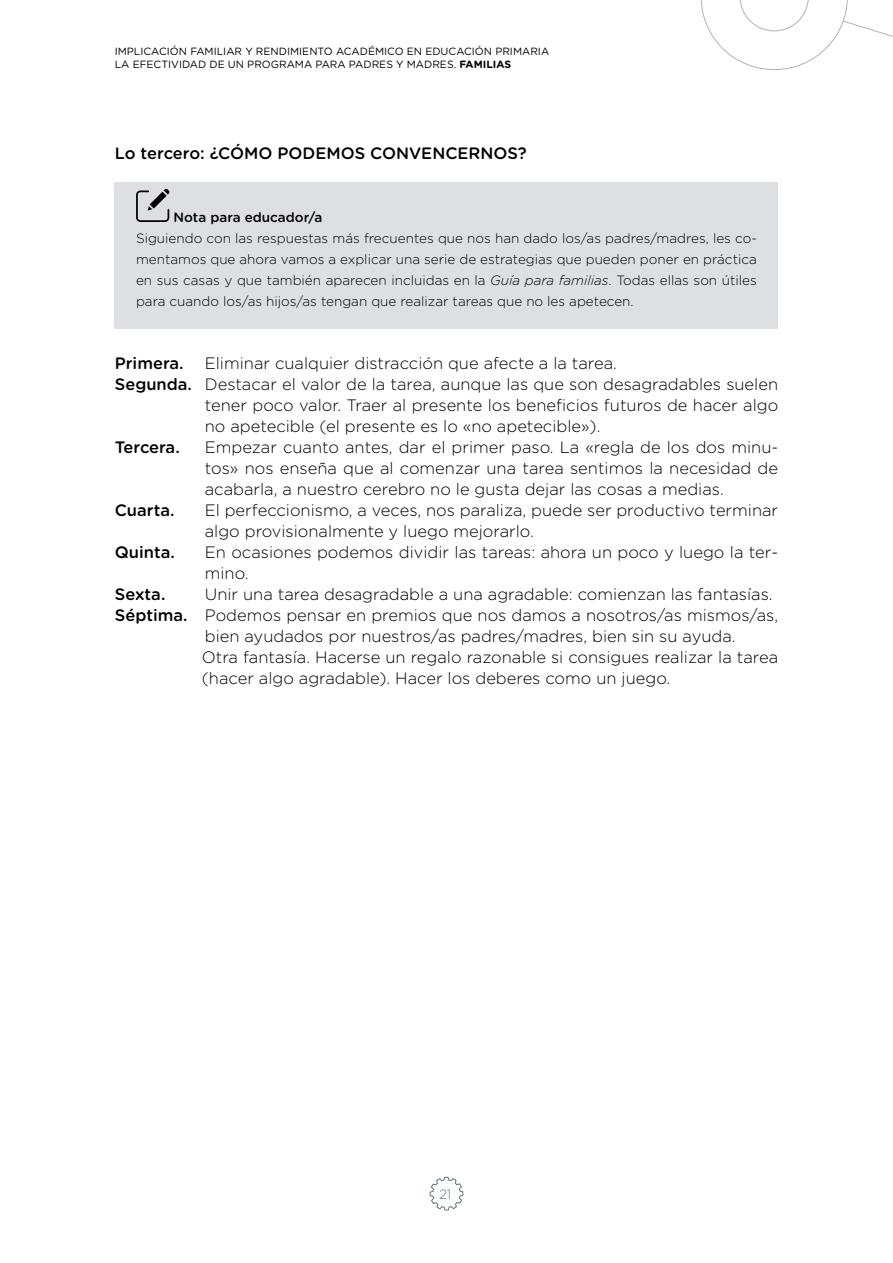
<style>
.page{position:relative;width:893px;height:1263px;background:#fff}
.page>*{position:absolute;margin:0;border:0;box-sizing:border-box;transform-origin:0 0}
.t1{font:300 16.5px/21px "Gotham Rounded";color:#000}
.t2{font:500 16.5px "Gotham Rounded";color:#000}
.t3{font:300 13.5px/21px "Gotham Rounded";color:#000;text-align:justify}
.t4{font:500 13.5px "Gotham Rounded";color:#000}
.t5{font:300 13.5px "Gotham Rounded";color:#61767e}
.t6{font:10.5px/12.6px "Gotham Rounded";color:#000}
.s1{font-weight:700}
.s2{font-style:italic}
.s3{font-weight:500}
</style>
<div class="page">
<svg style="left:701px;top:0;width:191px;height:70px"></svg>
<svg style="left:430px;top:1177px;width:33px;height:33px"></svg>
<div style="left:115px;top:182px;width:663px;height:146px;background:#dddfe2"></div>
<svg style="left:136px;top:189px;width:33px;height:33px"></svg>
<p class="t6" style="left:115px;top:45px;width:436px">IMPLICACIÓN FAMILIAR Y RENDIMIENTO ACADÉMICO EN EDUCACIÓN PRIMARIA<br>LA EFECTIVIDAD DE UN PROGRAMA PARA PADRES Y MADRES. <span class="s1">FAMILIAS</span></p>
<p class="t2" style="left:115px;top:141px;width:414px">Lo tercero: ¿CÓMO PODEMOS CONVENCERNOS?</p>
<p class="t4" style="left:173px;top:208px;width:151px">Nota para educador/a</p>
<p class="t3" style="left:136px;top:227px;width:622px">Siguiendo con las respuestas más frecuentes que nos han dado los/as padres/madres, les co&shy;mentamos que ahora vamos a explicar una serie de estrategias que pueden poner en práctica en sus casas y que también aparecen incluidas en la <span class="s2">Guía para familias</span>. Todas ellas son útiles para cuando los/as hijos/as tengan que realizar tareas que no les apetecen.</p>
<p class="t2" style="left:115px;top:351px;width:70px">Primera.</p>
<p class="t1" style="left:205px;top:352px;width:414px">Eliminar cualquier distracción que afecte a la tarea.</p>
<p class="t1" style="left:115px;top:373px;width:665px"><span class="s3">Segunda.</span> Destacar el valor de la tarea, aunque las que son desagradables suelen</p>
<p class="t1" style="left:205px;top:394px;width:575px">tener poco valor. Traer al presente los beneficios futuros de hacer algo</p>
<p class="t1" style="left:205px;top:415px;width:397px">no apetecible (el presente es lo «no apetecible»).</p>
<p class="t2" style="left:115px;top:435px;width:66px">Tercera.</p>
<p class="t1" style="left:205px;top:436px;width:575px;text-align:justify">Empezar cuanto antes, dar el primer paso. La «regla de los dos minu&shy;tos» nos enseña que al comenzar una tarea sentimos la necesidad de acabarla, a nuestro cerebro no le gusta dejar las cosas a medias.</p>
<p class="t2" style="left:115px;top:498px;width:61px">Cuarta.</p>
<p class="t1" style="left:205px;top:499px;width:575px">El perfeccionismo, a veces, nos paraliza, puede ser productivo terminar algo provisionalmente y luego mejorarlo.</p>
<p class="t2" style="left:115px;top:540px;width:62px">Quinta.</p>
<p class="t1" style="left:205px;top:541px;width:575px">En ocasiones podemos dividir las tareas: ahora un poco y luego la ter&shy;mino.</p>
<p class="t2" style="left:115px;top:582px;width:52px">Sexta.</p>
<p class="t1" style="left:205px;top:583px;width:569px">Unir una tarea desagradable a una agradable: comienzan las fantasías.</p>
<p class="t1" style="left:115px;top:604px;width:665px"><span class="s3">Séptima.</span> Podemos pensar en premios que nos damos a nosotros/as mismos/as,</p>
<p class="t1" style="left:205px;top:625px;width:532px">bien ayudados por nuestros/as padres/madres, bien sin su ayuda.</p>
<p class="t1" style="left:202px;top:646px;width:578px">Otra fantasía. Hacerse un regalo razonable si consigues realizar la tarea</p>
<p class="t1" style="left:202px;top:667px;width:470px">(hacer algo agradable). Hacer los deberes como un juego.</p>
<p class="t5" style="left:439px;top:1185px;width:14px">21</p>
</div>
